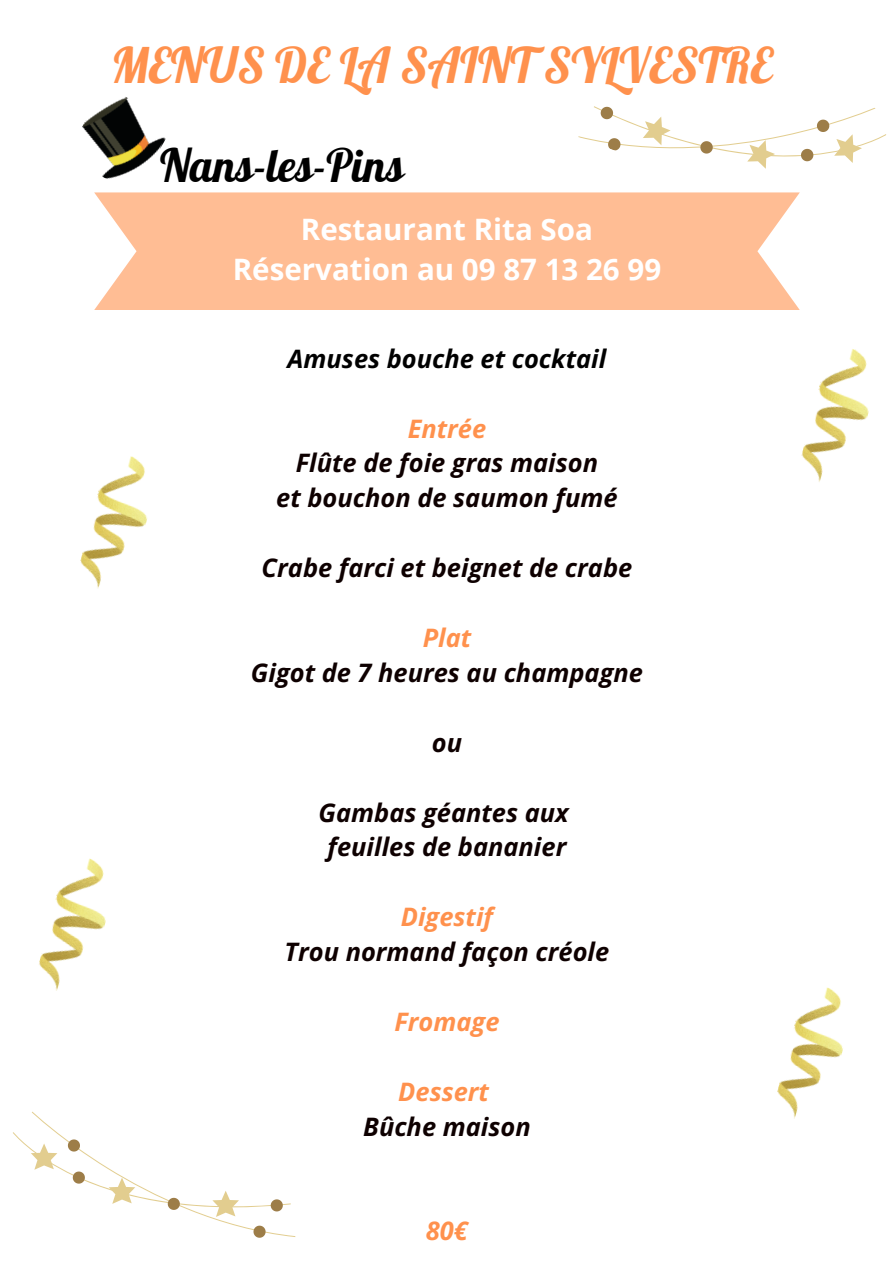
<style>
.page{position:relative;width:894px;height:1264px;background:#fff}
.page>*{position:absolute;margin:0;border:0;box-sizing:border-box;transform-origin:0 0}
.t1{font:48.15px "Lobster";color:#ff914d}
.t2{font:45px "Lobster";color:#000}
.t3{font:700 29.55px/40.5px "Open Sans";color:#fff;text-align:center}
.t4{font:italic 700 25.35px/35px "Open Sans";color:#0e0000;text-align:center}
.t5{font:italic 700 25.35px "Open Sans";color:#ff914d}
.t6{font:italic 700 25.35px "Open Sans";color:#000}
</style>
<div class="page">
<div style="left:94px;top:192px;width:705px;height:118px;background:#ffbd94"></div>
<img style="left:82px;top:97px;width:92px;height:98px">
<img style="left:80px;top:456px;width:68px;height:133px">
<img style="left:777px;top:987px;width:66px;height:132px">
<svg style="left:13px;top:1111px;width:282px;height:126px"></svg>
<svg style="left:577px;top:136px;width:222px;height:93px"></svg>
<svg style="left:590px;top:106px;width:296px;height:107px"></svg>
<svg style="left:743px;top:135px;width:35px;height:35px"></svg>
<svg style="left:639px;top:112px;width:34px;height:34px"></svg>
<svg style="left:698px;top:139px;width:16px;height:16px"></svg>
<svg style="left:606px;top:136px;width:16px;height:16px"></svg>
<svg style="left:598px;top:106px;width:16px;height:15px"></svg>
<svg style="left:799px;top:118px;width:66px;height:46px"></svg>
<img style="left:39px;top:858px;width:67px;height:133px">
<img style="left:801px;top:349px;width:68px;height:133px">
<h1 class="t1" style="left:111px;top:35px;width:663px">MENUS DE LA SAINT SYLVESTRE</h1>
<h2 class="t2" style="left:160px;top:137px;width:245px">Nans-les-Pins</h2>
<p class="t3" style="left:233px;top:208px;width:430px">Restaurant Rita Soa<br>Réservation au 09 87 13 26 99</p>
<p class="t6" style="left:287px;top:341px;width:320px">Amuses bouche et cocktail</p>
<p class="t5" style="left:407px;top:410px;width:80px">Entrée</p>
<p class="t4" style="left:276px;top:445px;width:343px">Flûte de foie gras maison<br>et bouchon de saumon fumé</p>
<p class="t4" style="left:261px;top:550px;width:372px">Crabe farci et beignet de crabe</p>
<p class="t5" style="left:422px;top:620px;width:50px">Plat</p>
<p class="t4" style="left:251px;top:654px;width:393px">Gigot de 7 heures au champagne</p>
<p class="t4" style="left:432px;top:724px;width:32px">ou</p>
<p class="t4" style="left:318px;top:794px;width:251px">Gambas géantes aux feuilles de bananier</p>
<p class="t5" style="left:401px;top:899px;width:94px">Digestif</p>
<p class="t4" style="left:284px;top:933px;width:326px">Trou normand façon créole</p>
<p class="t5" style="left:394px;top:1003px;width:107px">Fromage</p>
<p class="t5" style="left:398px;top:1073px;width:92px">Dessert</p>
<p class="t4" style="left:363px;top:1108px;width:169px">Bûche maison</p>
<p class="t5" style="left:426px;top:1213px;width:43px">80€</p>
</div>
